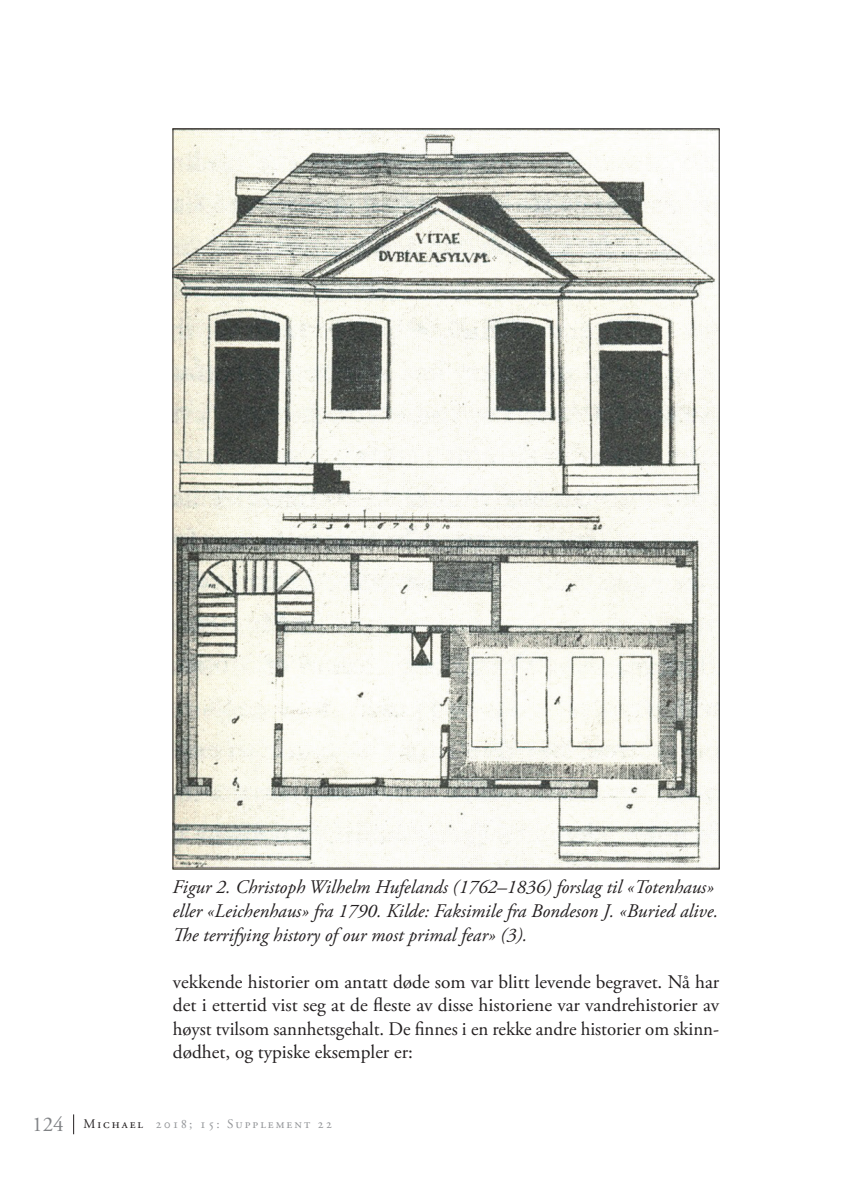
<style>
.page{position:relative;width:845px;height:1190px;background:#fff}
.page>*{position:absolute;margin:0;border:0;box-sizing:border-box;transform-origin:0 0}
.t1{font:19.25px/23.6px "Adobe Garamond Pro";color:#231f20;text-align:justify}
.t2{font:italic 19.25px/23.6px "Adobe Garamond Pro";color:#231f20}
.t3{font:13.12px "Adobe Garamond Pro";letter-spacing:.15em;color:#939598}
.s1{font-size:21px;color:#808285}
.s2{color:#231f20}
</style>
<div class="page">
<svg style="left:73px;top:1114px;width:1px;height:20px"></svg>
<img style="left:174px;top:130px;width:543px;height:737px">
<p class="t2" style="left:172px;top:876px;width:547px">Figur 2. Christoph Wilhelm Hufelands (1762–1836) forslag til «Totenhaus» eller «Leichenhaus» fra 1790. Kilde: Faksimile fra Bondeson J. «Buried alive.<br>The terrifying history of our most primal fear» (3).</p>
<p class="t1" style="left:173px;top:970px;width:547px">vekkende historier om antatt døde som var blitt levende begravet. Nå har det i ettertid vist seg at de fleste av disse historiene var vandrehistorier av høyst tvilsom sannhetsgehalt. De finnes i en rekke andre historier om skinn&shy;dødhet, og typiske eksempler er:</p>
<p class="t3" style="left:32px;top:1116px;width:301px"><span class="s1">124</span> <span class="s2">Michael</span> 2018; 15: Supplement 22</p>
</div>
